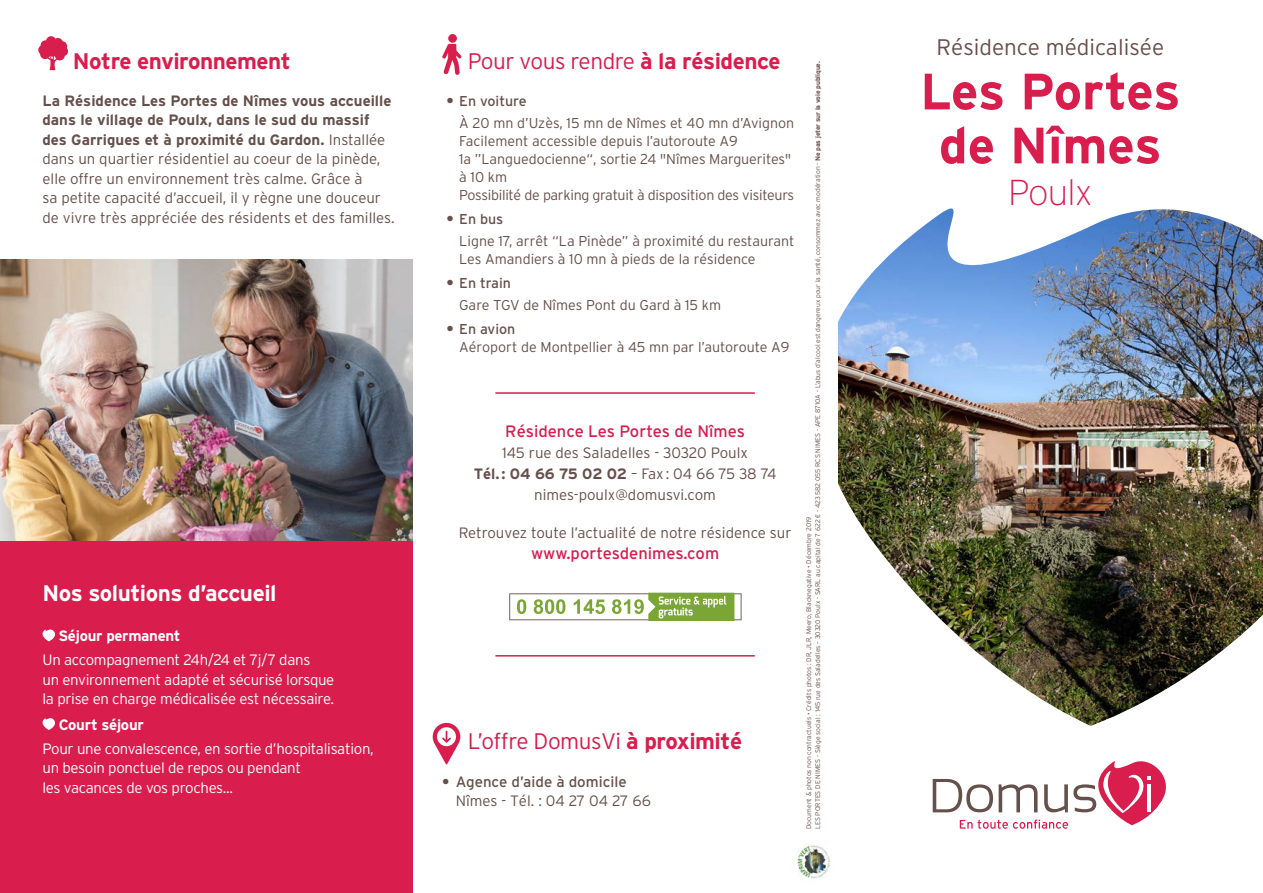
<style>
.page{position:relative;width:1263px;height:893px;background:#fff}
.page>*{position:absolute;margin:0;border:0;box-sizing:border-box;transform-origin:0 0}
.t1{font:700 51px "Interstate";letter-spacing:-.005em;color:#d91d4d}
.t2{font:200 36px "Interstate";letter-spacing:-.02em;color:#d91d4d}
.t3{font:300 22.5px "Interstate";letter-spacing:-.02em;color:#d91d4d}
.t4{font:700 22.5px "Interstate";letter-spacing:-.02em;color:#fff}
.t5{font:300 22.5px "Interstate";color:#66504b}
.t6{font:700 22.5px "Interstate";letter-spacing:-.02em;color:#d91d4d}
.t7{font:16.5px "Interstate";color:#d91d4d}
.t8{font:300 15px/19.5px "Interstate";color:#66504b}
.t9{font:300 15px/19.5px "Interstate";letter-spacing:-.02em;color:#fff}
.t10{font:15px/19.5px "Interstate";color:#66504b}
.t11{font:700 15px "Interstate";letter-spacing:-.02em;color:#fff}
.t12{font:300 14.25px/18px "Interstate";color:#66504b}
.t13{font:14.25px "Interstate";color:#66504b}
.t14{font:300 6.75px "Interstate";color:#66504b}
.s1{font-weight:700}
.s2{font-weight:700;font-size:15px}
.s3{font-weight:300}
</style>
<div class="page">
<img style="left:838px;top:208px;width:425px;height:518px">
<div style="left:0;top:540px;width:412px;height:353px;background:#d91d4d"></div>
<svg style="left:933px;top:761px;width:233px;height:68px"></svg>
<img style="left:0;top:259px;width:412px;height:281px">
<svg style="left:509px;top:593px;width:232px;height:28px"></svg>
<img style="left:797px;top:844px;width:34px;height:35px">
<svg style="left:42px;top:629px;width:13px;height:12px"></svg>
<svg style="left:42px;top:718px;width:13px;height:12px"></svg>
<svg style="left:38px;top:36px;width:30px;height:34px"></svg>
<svg style="left:442px;top:44px;width:19px;height:31px"></svg>
<div style="left:448px;top:34px;width:9px;height:9px;background:#d91d4d;border-radius:50%"></div>
<svg style="left:433px;top:723px;width:27px;height:41px"></svg>
<hr style="left:495px;top:655px;width:260px;height:2px;background:#d91d4d">
<hr style="left:495px;top:392px;width:260px;height:2px;background:#d91d4d">
<p class="t6" style="left:73px;top:47px;width:219px">Notre environnement</p>
<p class="t8" style="left:43px;top:90px;width:354px"><span class="s1">La Résidence Les Portes de Nîmes vous accueille dans le village de Poulx, dans le sud du massif des Garrigues et à proximité du Gardon.</span> Installée dans un quartier résidentiel au coeur de la pinède, elle offre un environnement très calme. Grâce à<br>sa petite capacité d’accueil, il y règne une douceur de vivre très appréciée des résidents et des familles.</p>
<p class="t4" style="left:43px;top:579px;width:236px">Nos solutions d’accueil</p>
<p class="t11" style="left:58px;top:627px;width:124px">Séjour permanent</p>
<p class="t9" style="left:43px;top:650px;width:293px">Un accompagnement 24h/24 et 7j/7 dans<br>un environnement adapté et sécurisé lorsque la prise en charge médicalisée est nécessaire.</p>
<p class="t11" style="left:59px;top:716px;width:87px">Court séjour</p>
<p class="t9" style="left:43px;top:739px;width:333px">Pour une convalescence, en sortie d’hospitalisation, un besoin ponctuel de repos ou pendant<br>les vacances de vos proches...</p>
<p class="t3" style="left:468px;top:47px;width:314px">Pour vous rendre <span class="s1">à la résidence</span></p>
<p class="t13" style="left:446px;top:92px;width:82px"><span class="s2">•</span> En voiture</p>
<p class="t12" style="left:459px;top:114px;width:336px">À 20 mn d’Uzès, 15 mn de Nîmes et 40 mn d’Avignon Facilement accessible depuis l’autoroute A9<br>1a ”Languedocienne“, sortie 24 "Nîmes Marguerites" à 10 km<br>Possibilité de parking gratuit à disposition des visiteurs</p>
<p class="t13" style="left:446px;top:210px;width:58px"><span class="s2">•</span> En bus</p>
<p class="t12" style="left:459px;top:232px;width:337px">Ligne 17, arrêt “La Pinède” à proximité du restaurant<br>Les Amandiers à 10 mn à pieds de la résidence</p>
<p class="t13" style="left:446px;top:274px;width:66px"><span class="s2">•</span> En train</p>
<p class="t12" style="left:459px;top:296px;width:263px">Gare TGV de Nîmes Pont du Gard à 15 km</p>
<p class="t13" style="left:446px;top:320px;width:70px"><span class="s2">•</span> En avion</p>
<p class="t12" style="left:459px;top:337px;width:332px">Aéroport de Montpellier à 45 mn par l’autoroute A9</p>
<p class="t7" style="left:505px;top:421px;width:241px">Résidence Les Portes de Nîmes</p>
<p class="t8" style="left:502px;top:443px;width:247px">145 rue des Saladelles - 30320 Poulx</p>
<p class="t8" style="left:474px;top:463px;width:304px;line-height:21px;text-align:center"><span class="s1">Tél.: 04 66 75 02 02</span> – Fax: 04 66 75 38 74 nimes-poulx@domusvi.com</p>
<p class="t8" style="left:459px;top:522px;width:334px">Retrouvez toute l’actualité de notre résidence sur</p>
<p class="t7" style="left:531px;top:543px;width:190px">www.portesdenimes.com</p>
<p class="t3" style="left:468px;top:728px;width:276px">L’offre DomusVi <span class="s1">à proximité</span></p>
<p class="t10" style="left:456px;top:772px;width:197px;text-indent:-14px"><span class="s1">•</span> Agence d’aide à domicile<br><span class="s3">Nîmes - Tél. : 04 27 04 27 66</span></p>
<p class="t14" style="left:813px;top:829px;width:769px;rotate:-90deg">LES PORTES DE NIMES - Siège social : 145 rue des Saladelles – 30320 Poulx - SARL au capital de 7 622 € - 423 582 055 RCS NIMES - APE 8710A - L’abus d’alcool est dangereux pour la santé, consommez avec modération - <span class="s1">Ne pas jeter sur la voie publique.</span></p>
<p class="t14" style="left:804px;top:829px;width:314px;rotate:-90deg">Document &amp; photos non contractuels • Crédits photos : DR, JLR, Meero, Blacknegative • Décembre 2019</p>
<p class="t5" style="left:936px;top:34px;width:229px">Résidence médicalisée</p>
<p class="t1" style="left:920px;top:60px;width:262px">Les Portes</p>
<p class="t1" style="left:939px;top:114px;width:224px">de Nîmes</p>
<p class="t2" style="left:1008px;top:170px;width:86px">Poulx</p>
</div>
